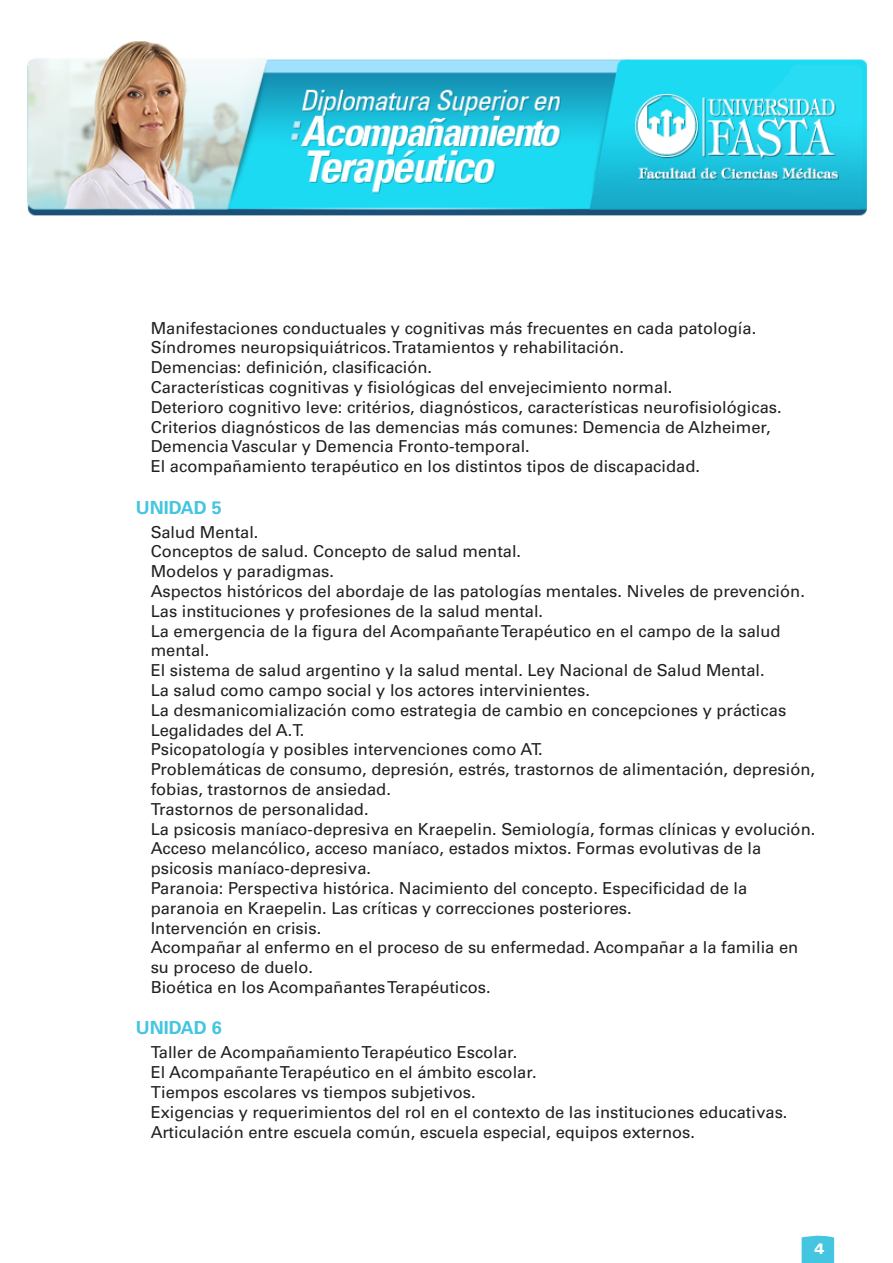
<style>
.page{position:relative;width:893px;height:1263px;background:#fff}
.page>*{position:absolute;margin:0;border:0;box-sizing:border-box;transform-origin:0 0}
.t1{font:700 18px "Univers LT Std";color:#44c5e0}
.t2{font:16.5px/19.8px "Univers LT Std";color:#231f20}
.t3{font:900 15px "Univers LT Std";color:#fff}
</style>
<div class="page">
<svg style="left:801px;top:1235px;width:33px;height:28px"></svg>
<img style="left:27px;top:41px;width:840px;height:175px">
<p class="t2" style="left:151px;top:318px;width:632px">Manifestaciones conductuales y cognitivas más frecuentes en cada patología.<br>Síndromes neuropsiquiátricos. Tratamientos y rehabilitación.<br>Demencias: definición, clasificación.<br>Características cognitivas y fisiológicas del envejecimiento normal.<br>Deterioro cognitivo leve: critérios, diagnósticos, características neurofisiológicas.<br>Criterios diagnósticos de las demencias más comunes: Demencia de Alzheimer, Demencia Vascular y Demencia Fronto-temporal.<br>El acompañamiento terapéutico en los distintos tipos de discapacidad.</p>
<p class="t1" style="left:136px;top:497px;width:88px">UNIDAD 5</p>
<p class="t2" style="left:151px;top:522px;width:666px">Salud Mental.<br>Conceptos de salud. Concepto de salud mental.<br>Modelos y paradigmas.<br>Aspectos históricos del abordaje de las patologías mentales. Niveles de prevención.<br>Las instituciones y profesiones de la salud mental.<br>La emergencia de la figura del Acompañante Terapéutico en el campo de la salud mental.<br>El sistema de salud argentino y la salud mental. Ley Nacional de Salud Mental.<br>La salud como campo social y los actores intervinientes.<br>La desmanicomialización como estrategia de cambio en concepciones y prácticas Legalidades del A.T.<br>Psicopatología y posibles intervenciones como AT.<br>Problemáticas de consumo, depresión, estrés, trastornos de alimentación, depresión, fobias, trastornos de ansiedad.<br>Trastornos de personalidad.<br>La psicosis maníaco-depresiva en Kraepelin. Semiología, formas clínicas y evolución.<br>Acceso melancólico, acceso maníaco, estados mixtos. Formas evolutivas de la psicosis maníaco-depresiva.<br>Paranoia: Perspectiva histórica. Nacimiento del concepto. Especificidad de la paranoia en Kraepelin. Las críticas y correcciones posteriores.<br>Intervención en crisis.<br>Acompañar al enfermo en el proceso de su enfermedad. Acompañar a la familia en su proceso de duelo.<br>Bioética en los Acompañantes Terapéuticos.</p>
<p class="t1" style="left:136px;top:1017px;width:88px">UNIDAD 6</p>
<p class="t2" style="left:151px;top:1043px;width:638px">Taller de Acompañamiento Terapéutico Escolar.<br>El Acompañante Terapéutico en el ámbito escolar.<br>Tiempos escolares vs tiempos subjetivos.<br>Exigencias y requerimientos del rol en el contexto de las instituciones educativas.<br>Articulación entre escuela común, escuela especial, equipos externos.</p>
<p class="t3" style="left:814px;top:1239px;width:12px">4</p>
</div>
